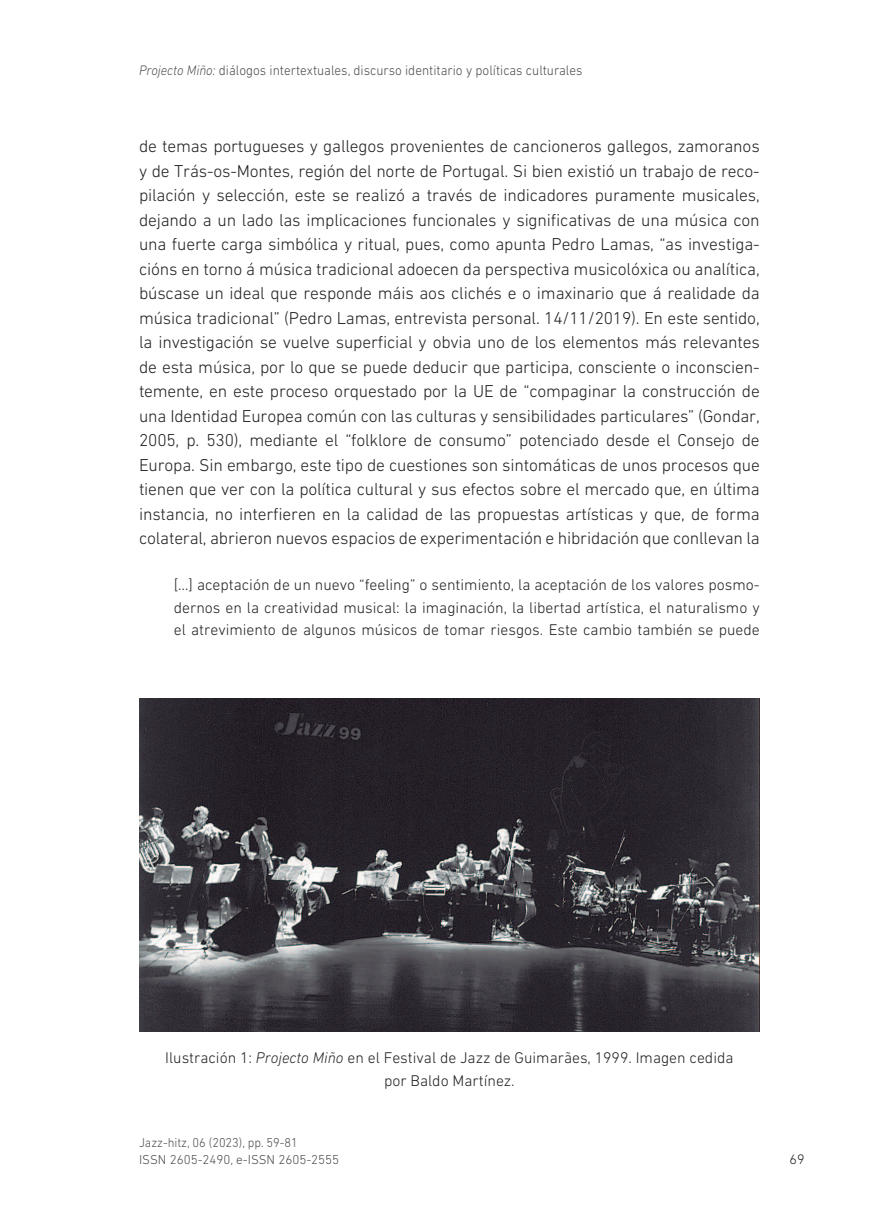
<style>
.page{position:relative;width:874px;height:1221px;background:#fff}
.page>*{position:absolute;margin:0;border:0;box-sizing:border-box;transform-origin:0 0}
.t1{font:300 17.5px/24.5px "DIN Next LT Pro";letter-spacing:-.01em;color:#231f20;text-align:justify}
.t2{font:300 15.75px/22.8px "DIN Next LT Pro";color:#231f20;text-align:center}
.t3{font:300 14px "DIN Next LT Pro";color:#4b4c4d;scale:.95 1}
.t4{font:300 14px "DIN Next LT Pro";color:#231f20}
.t5{font:300 13.12px/16.8px "DIN Next LT Pro";color:#4b4c4d;scale:.95 1}
.s1{font-style:italic}
</style>
<div class="page">
<img style="left:139px;top:699px;width:620px;height:332px">
<p class="t3" style="left:139px;top:65px;width:468px"><span class="s1">Projecto Miño:</span> diálogos intertextuales, discurso identitario y políticas culturales</p>
<p class="t1" style="left:139px;top:135px;width:622px">de temas portugueses y gallegos provenientes de cancioneros gallegos, zamoranos y de Trás-os-Montes, región del norte de Portugal. Si bien existió un trabajo de reco&shy;pilación y selección, este se realizó a través de indicadores puramente musicales, dejando a un lado las implicaciones funcionales y significativas de una música con una fuerte carga simbólica y ritual, pues, como apunta Pedro Lamas, “as investiga&shy;cións en torno á música tradicional adoecen da perspectiva musicolóxica ou analítica, búscase un ideal que responde máis aos clichés e o imaxinario que á realidade da música tradicional” (Pedro Lamas, entrevista personal. 14/11/2019). En este sentido, la investigación se vuelve superficial y obvia uno de los elementos más relevantes de esta música, por lo que se puede deducir que participa, consciente o inconscien&shy;temente, en este proceso orquestado por la UE de “compaginar la construcción de una Identidad Europea común con las culturas y sensibilidades particulares” (Gondar, 2005, p. 530), mediante el “folklore de consumo” potenciado desde el Consejo de Europa. Sin embargo, este tipo de cuestiones son sintomáticas de unos procesos que tienen que ver con la política cultural y sus efectos sobre el mercado que, en última instancia, no interfieren en la calidad de las propuestas artísticas y que, de forma colateral, abrieron nuevos espacios de experimentación e hibridación que conllevan la</p>
<p class="t2" style="left:174px;top:574px;width:587px;text-align:justify">[…] aceptación de un nuevo “feeling” o sentimiento, la aceptación de los valores posmo&shy;dernos en la creatividad musical: la imaginación, la libertad artística, el naturalismo y el atrevimiento de algunos músicos de tomar riesgos. Este cambio también se puede</p>
<p class="t2" style="left:165px;top:1047px;width:569px">Ilustración 1: <span class="s1">Projecto Miño</span> en el Festival de Jazz de Guimarães, 1999. Imagen cedida por Baldo Martínez.</p>
<p class="t5" style="left:139px;top:1135px;width:212px">Jazz-hitz, 06 (2023), pp. 59-81<br>ISSN 2605-2490, e-ISSN 2605-2555</p>
<p class="t4" style="left:789px;top:1153px;width:16px">69</p>
</div>
